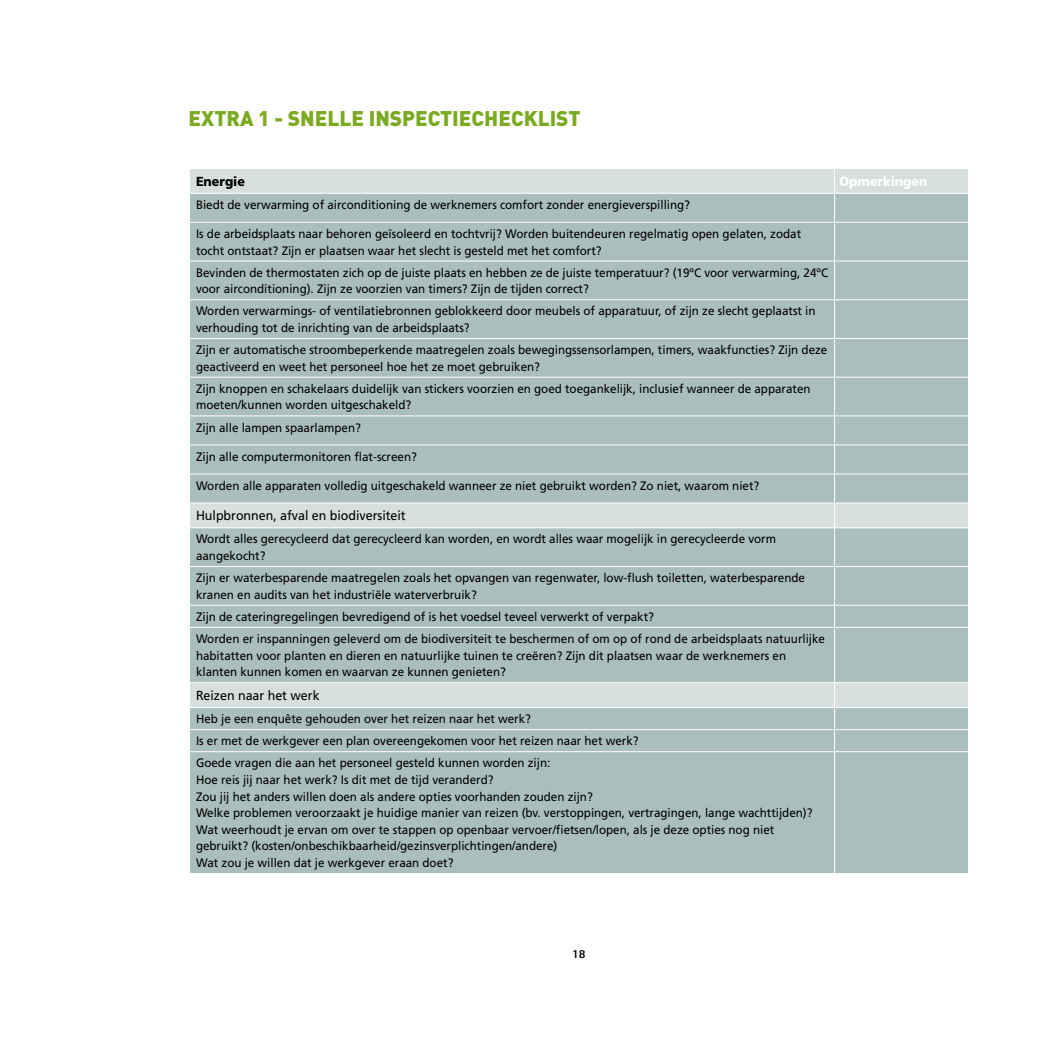
<style>
.page{position:relative;width:1042px;height:1042px;background:#fff}
.page>*{position:absolute;margin:0;border:0;box-sizing:border-box;transform-origin:0 0}
.t1{font:900 21px "DIN";color:#7baa20}
.t2{font:13.12px "Frutiger LT Std";color:#000;scale:.95 1}
.t3{font:900 13.12px "Frutiger LT Std";color:#fff;scale:.95 1}
.t4{font:900 13.12px "Frutiger LT Std";color:#000;scale:.95 1}
.t5{font:12.25px/16.6px "Frutiger LT Std";color:#000;scale:.95 1}
.t6{font:800 12.25px "Rotis Sans Serif";color:#000}
</style>
<div class="page">
<div style="left:190px;top:169px;width:778px;height:24px;background:#d6dfdd"></div>
<svg style="left:190px;top:194px;width:778px;height:679px;background:#adc1be"></svg>
<svg style="left:834px;top:169px;width:1px;height:53px"></svg>
<hr style="left:189px;top:222px;width:645px;height:1px;background:#fff">
<hr style="left:834px;top:222px;width:135px;height:1px;background:#fff">
<hr style="left:834px;top:223px;width:1px;height:38px;background:#fff">
<hr style="left:189px;top:261px;width:645px;height:1px;background:#fff">
<hr style="left:834px;top:261px;width:135px;height:1px;background:#fff">
<hr style="left:834px;top:261px;width:1px;height:38px;background:#fff">
<hr style="left:189px;top:299px;width:645px;height:1px;background:#fff">
<hr style="left:834px;top:299px;width:135px;height:1px;background:#fff">
<hr style="left:834px;top:300px;width:1px;height:38px;background:#fff">
<hr style="left:189px;top:338px;width:645px;height:1px;background:#fff">
<hr style="left:834px;top:338px;width:135px;height:1px;background:#fff">
<hr style="left:834px;top:339px;width:1px;height:38px;background:#fff">
<hr style="left:189px;top:377px;width:645px;height:1px;background:#fff">
<hr style="left:834px;top:377px;width:135px;height:1px;background:#fff">
<hr style="left:834px;top:377px;width:1px;height:39px;background:#fff">
<hr style="left:189px;top:416px;width:645px;height:1px;background:#fff">
<hr style="left:834px;top:416px;width:135px;height:1px;background:#fff">
<hr style="left:189px;top:445px;width:645px;height:1px;background:#fff">
<hr style="left:834px;top:445px;width:135px;height:1px;background:#fff">
<hr style="left:189px;top:474px;width:645px;height:1px;background:#fff">
<hr style="left:834px;top:474px;width:135px;height:1px;background:#fff">
<hr style="left:189px;top:503px;width:645px;height:1px;background:#fff">
<hr style="left:834px;top:503px;width:135px;height:1px;background:#fff">
<svg style="left:834px;top:416px;width:1px;height:111px"></svg>
<hr style="left:189px;top:527px;width:645px;height:1px;background:#fff">
<hr style="left:834px;top:527px;width:135px;height:1px;background:#fff">
<hr style="left:834px;top:528px;width:1px;height:38px;background:#fff">
<hr style="left:189px;top:566px;width:645px;height:1px;background:#fff">
<hr style="left:834px;top:566px;width:135px;height:1px;background:#fff">
<hr style="left:834px;top:567px;width:1px;height:38px;background:#fff">
<hr style="left:189px;top:605px;width:645px;height:1px;background:#fff">
<hr style="left:834px;top:605px;width:135px;height:1px;background:#fff">
<svg style="left:834px;top:605px;width:1px;height:22px"></svg>
<hr style="left:189px;top:627px;width:645px;height:1px;background:#fff">
<hr style="left:834px;top:627px;width:135px;height:1px;background:#fff">
<hr style="left:834px;top:627px;width:1px;height:55px;background:#fff">
<hr style="left:189px;top:682px;width:645px;height:1px;background:#fff">
<hr style="left:834px;top:682px;width:135px;height:1px;background:#fff">
<hr style="left:189px;top:707px;width:645px;height:1px;background:#fff">
<hr style="left:834px;top:707px;width:135px;height:1px;background:#fff">
<hr style="left:189px;top:729px;width:645px;height:1px;background:#fff">
<hr style="left:834px;top:729px;width:135px;height:1px;background:#fff">
<svg style="left:834px;top:683px;width:1px;height:68px"></svg>
<hr style="left:189px;top:751px;width:645px;height:1px;background:#fff">
<hr style="left:834px;top:751px;width:135px;height:1px;background:#fff">
<hr style="left:834px;top:752px;width:1px;height:121px;background:#fff">
<h1 class="t1" style="left:189px;top:104px;width:394px">EXTRA 1 - SNELLE INSPECTIECHECKLIST</h1>
<p class="t4" style="left:196px;top:173px;width:53px">Energie</p>
<p class="t3" style="left:839px;top:173px;width:94px">Opmerkingen</p>
<p class="t5" style="left:196px;top:196px;width:521px">Biedt de verwarming of airconditioning de werknemers comfort zonder energieverspilling?</p>
<p class="t5" style="left:196px;top:225px;width:638px">Is de arbeidsplaats naar behoren geïsoleerd en tochtvrij? Worden buitendeuren regelmatig open gelaten, zodat tocht ontstaat? Zijn er plaatsen waar het slecht is gesteld met het comfort?</p>
<p class="t5" style="left:196px;top:264px;width:667px">Bevinden de thermostaten zich op de juiste plaats en hebben ze de juiste temperatuur? (19ºC voor verwarming, 24ºC voor airconditioning). Zijn ze voorzien van timers? Zijn de tijden correct?</p>
<p class="t5" style="left:196px;top:303px;width:654px">Worden verwarmings- of ventilatiebronnen geblokkeerd door meubels of apparatuur, of zijn ze slecht geplaatst in verhouding tot de inrichting van de arbeidsplaats?</p>
<p class="t5" style="left:196px;top:342px;width:666px">Zijn er automatische stroombeperkende maatregelen zoals bewegingssensorlampen, timers, waakfuncties? Zijn deze geactiveerd en weet het personeel hoe het ze moet gebruiken?</p>
<p class="t5" style="left:196px;top:380px;width:648px">Zijn knoppen en schakelaars duidelijk van stickers voorzien en goed toegankelijk, inclusief wanneer de apparaten moeten/kunnen worden uitgeschakeld?</p>
<p class="t5" style="left:196px;top:419px;width:175px">Zijn alle lampen spaarlampen?</p>
<p class="t5" style="left:196px;top:448px;width:234px">Zijn alle computermonitoren flat-screen?</p>
<p class="t5" style="left:196px;top:477px;width:594px">Worden alle apparaten volledig uitgeschakeld wanneer ze niet gebruikt worden? Zo niet, waarom niet?</p>
<p class="t2" style="left:196px;top:508px;width:222px">Hulpbronnen, afval en biodiversiteit</p>
<p class="t5" style="left:196px;top:531px;width:612px">Wordt alles gerecycleerd dat gerecycleerd kan worden, en wordt alles waar mogelijk in gerecycleerde vorm aangekocht?</p>
<p class="t5" style="left:196px;top:570px;width:642px">Zijn er waterbesparende maatregelen zoals het opvangen van regenwater, low-flush toiletten, waterbesparende kranen en audits van het industriële waterverbruik?</p>
<p class="t5" style="left:196px;top:606px;width:663px;line-height:22.1px">Zijn de cateringregelingen bevredigend of is het voedsel teveel verwerkt of verpakt?<br>Worden er inspanningen geleverd om de biodiversiteit te beschermen of om op of rond de arbeidsplaats natuurlijke</p>
<p class="t5" style="left:196px;top:647px;width:623px">habitatten voor planten en dieren en natuurlijke tuinen te creëren? Zijn dit plaatsen waar de werknemers en klanten kunnen komen en waarvan ze kunnen genieten?</p>
<p class="t2" style="left:196px;top:688px;width:132px">Reizen naar het werk</p>
<p class="t5" style="left:196px;top:708px;width:467px;line-height:22.1px">Heb je een enquête gehouden over het reizen naar het werk?<br>Is er met de werkgever een plan overeengekomen voor het reizen naar het werk?<br>Goede vragen die aan het personeel gesteld kunnen worden zijn:</p>
<p class="t5" style="left:196px;top:771px;width:650px">Hoe reis jij naar het werk? Is dit met de tijd veranderd?<br>Zou jij het anders willen doen als andere opties voorhanden zouden zijn?<br>Welke problemen veroorzaakt je huidige manier van reizen (bv. verstoppingen, vertragingen, lange wachttijden)?<br>Wat weerhoudt je ervan om over te stappen op openbaar vervoer/fietsen/lopen, als je deze opties nog niet gebruikt? (kosten/onbeschikbaarheid/gezinsverplichtingen/andere)<br>Wat zou je willen dat je werkgever eraan doet?</p>
<p class="t6" style="left:572px;top:945px;width:15px">18</p>
</div>
